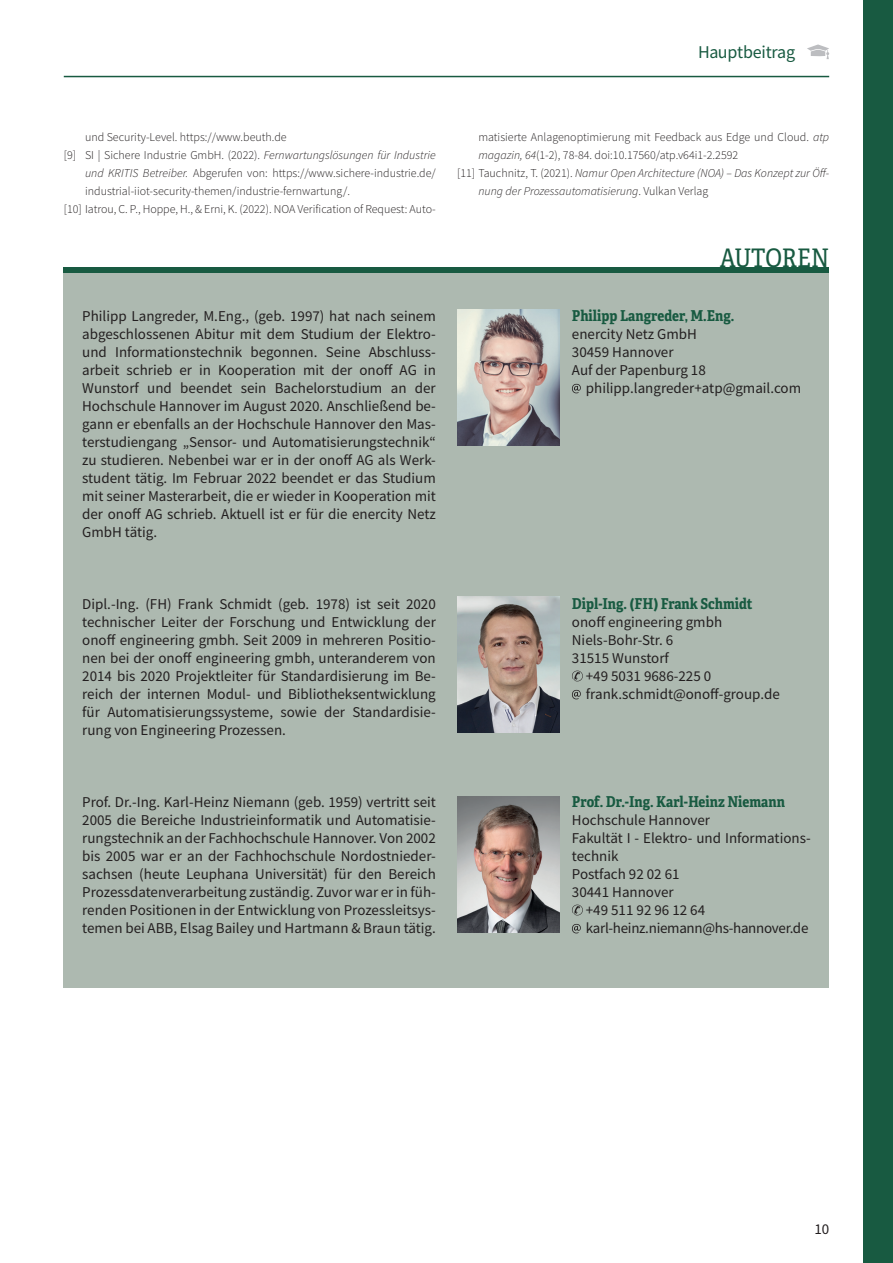
<style>
.page{position:relative;width:893px;height:1263px;background:#fff}
.page>*{position:absolute;margin:0;border:0;box-sizing:border-box;transform-origin:0 0}
.t1{font:25.5px "Adelle Condensed";color:#185a41}
.t2{font:18px "Source Sans Pro";letter-spacing:-.01em;color:#185a41}
.t3{font:15px/18px "Source Sans Pro";color:#231f20;text-align:justify}
.t4{font:700 15px "Adelle Condensed";color:#185a41}
.t5{font:15px "Source Sans Pro";letter-spacing:-.02em;color:#231f20}
.t6{font:300 12px "Source Sans Pro";color:#231f20}
.t7{font:italic 300 12px "Source Sans Pro";color:#231f20}
.s1{font-style:italic}
.s2{font-style:normal}
</style>
<div class="page">
<hr style="left:64px;top:76px;width:765px;height:1px;background:#185a41">
<svg style="left:807px;top:44px;width:22px;height:12px"></svg>
<div style="left:863px;top:0;width:30px;height:1263px;background:#185a41"></div>
<div style="left:64px;top:267px;width:765px;height:720px;background:#adb9b0"></div>
<div style="left:64px;top:267px;width:765px;height:6px;background:#185a41"></div>
<svg style="left:572px;top:384px;width:9px;height:9px"></svg>
<svg style="left:572px;top:671px;width:11px;height:10px"></svg>
<svg style="left:572px;top:690px;width:9px;height:9px"></svg>
<svg style="left:572px;top:905px;width:11px;height:10px"></svg>
<svg style="left:572px;top:924px;width:9px;height:9px"></svg>
<img style="left:457px;top:309px;width:102px;height:136px">
<img style="left:457px;top:596px;width:102px;height:136px">
<img style="left:457px;top:796px;width:102px;height:136px">
<p class="t2" style="left:698px;top:41px;width:98px">Hauptbeitrag</p>
<p class="t6" style="left:85px;top:130px;width:203px">und Security-Level. https://www.beuth.de</p>
<p class="t6" style="left:64px;top:148px;width:374px">[9] SI | Sichere Industrie GmbH. (2022). <span class="s1">Fernwartungslösungen für Industrie</span></p>
<p class="t6" style="left:85px;top:166px;width:352px"><span class="s1">und KRITIS Betreiber.</span> Abgerufen von: https://www.sichere-industrie.de/</p>
<p class="t6" style="left:85px;top:184px;width:266px">industrial-iiot-security-themen/industrie-fernwartung/.</p>
<p class="t6" style="left:64px;top:202px;width:374px">[10] Iatrou, C. P., Hoppe, H., &amp; Erni, K. (2022). NOA Verification of Request: Auto-</p>
<p class="t6" style="left:478px;top:130px;width:352px">matisierte Anlagenoptimierung mit Feedback aus Edge und Cloud. <span class="s1">atp</span></p>
<p class="t6" style="left:478px;top:148px;width:261px"><span class="s1">magazin, 64</span>(1-2), 78-84. doi:10.17560/atp.v64i1-2.2592</p>
<p class="t7" style="left:457px;top:166px;width:374px"><span class="s2">[11] Tauchnitz, T. (2021).</span> Namur Open Architecture (NOA) – Das Konzept zur Öff-</p>
<p class="t7" style="left:478px;top:184px;width:231px">nung der Prozessautomatisierung<span class="s2">. Vulkan Verlag</span></p>
<h1 class="t1" style="left:720px;top:240px;width:111px">AUTOREN</h1>
<p class="t3" style="left:82px;top:307px;width:355px">Philipp Langreder, M.Eng., (geb. 1997) hat nach seinem abgeschlossenen Abitur mit dem Studium der Elektro&shy;und Informationstechnik begonnen. Seine Abschluss&shy;arbeit schrieb er in Kooperation mit der onoff AG in Wunstorf und beendet sein Bachelorstudium an der Hochschule Hannover im August 2020. Anschließend be&shy;gann er ebenfalls an der Hochschule Hannover den Mas&shy;terstudiengang „Sensor- und Automatisierungstechnik“ zu studieren. Nebenbei war er in der onoff AG als Werk&shy;student tätig. Im Februar 2022 beendet er das Studium mit seiner Masterarbeit, die er wieder in Kooperation mit der onoff AG schrieb. Aktuell ist er für die enercity Netz GmbH tätig.</p>
<p class="t4" style="left:572px;top:305px;width:164px">Philipp Langreder, M.Eng.</p>
<p class="t3" style="left:572px;top:325px;width:126px">enercity Netz GmbH</p>
<p class="t3" style="left:572px;top:343px;width:103px">30459 Hannover</p>
<p class="t3" style="left:572px;top:361px;width:135px">Auf der Papenburg 18</p>
<p class="t3" style="left:586px;top:379px;width:217px">philipp.langreder+atp@gmail.com</p>
<p class="t3" style="left:82px;top:595px;width:355px">Dipl.-Ing. (FH) Frank Schmidt (geb. 1978) ist seit 2020 technischer Leiter der Forschung und Entwicklung der onoff engineering gmbh. Seit 2009 in mehreren Positio&shy;nen bei der onoff engineering gmbh, unteranderem von 2014 bis 2020 Projektleiter für Standardisierung im Be&shy;reich der internen Modul- und Bibliotheksentwicklung für Automatisierungssysteme, sowie der Standardisie&shy;rung von Engineering Prozessen.</p>
<p class="t4" style="left:572px;top:593px;width:182px">Dipl-Ing. (FH) Frank Schmidt</p>
<p class="t3" style="left:572px;top:613px;width:152px;text-align:left">onoff engineering gmbh<br>Niels-Bohr-Str. 6<br>31515 Wunstorf</p>
<p class="t3" style="left:586px;top:667px;width:195px">+49 5031 9686-225 0 frank.schmidt@onoff-group.de</p>
<p class="t3" style="left:82px;top:793px;width:355px">Prof. Dr.-Ing. Karl-Heinz Niemann (geb. 1959) vertritt seit 2005 die Bereiche Industrieinformatik und Automatisie&shy;rungstechnik an der Fachhochschule Hannover. Von 2002 bis 2005 war er an der Fachhochschule Nordostnieder&shy;sachsen (heute Leuphana Universität) für den Bereich Prozessdatenverarbeitung zuständig. Zuvor war er in füh&shy;renden Positionen in der Entwicklung von Prozessleitsys&shy;temen bei ABB, Elsag Bailey und Hartmann &amp; Braun tätig.</p>
<p class="t4" style="left:572px;top:791px;width:214px">Prof. Dr.-Ing. Karl-Heinz Niemann</p>
<p class="t3" style="left:572px;top:811px;width:140px">Hochschule Hannover</p>
<p class="t3" style="left:572px;top:829px;width:240px">Fakultät I - Elektro- und Informations-</p>
<p class="t3" style="left:572px;top:847px;width:48px">technik</p>
<p class="t3" style="left:572px;top:865px;width:109px">Postfach 92 02 61</p>
<p class="t3" style="left:572px;top:883px;width:103px">30441 Hannover</p>
<p class="t3" style="left:586px;top:901px;width:121px">+49 511 92 96 12 64</p>
<p class="t5" style="left:586px;top:919px;width:224px">karl-heinz.niemann@hs-hannover.de</p>
<p class="t3" style="left:814px;top:1220px;width:16px">10</p>
</div>
